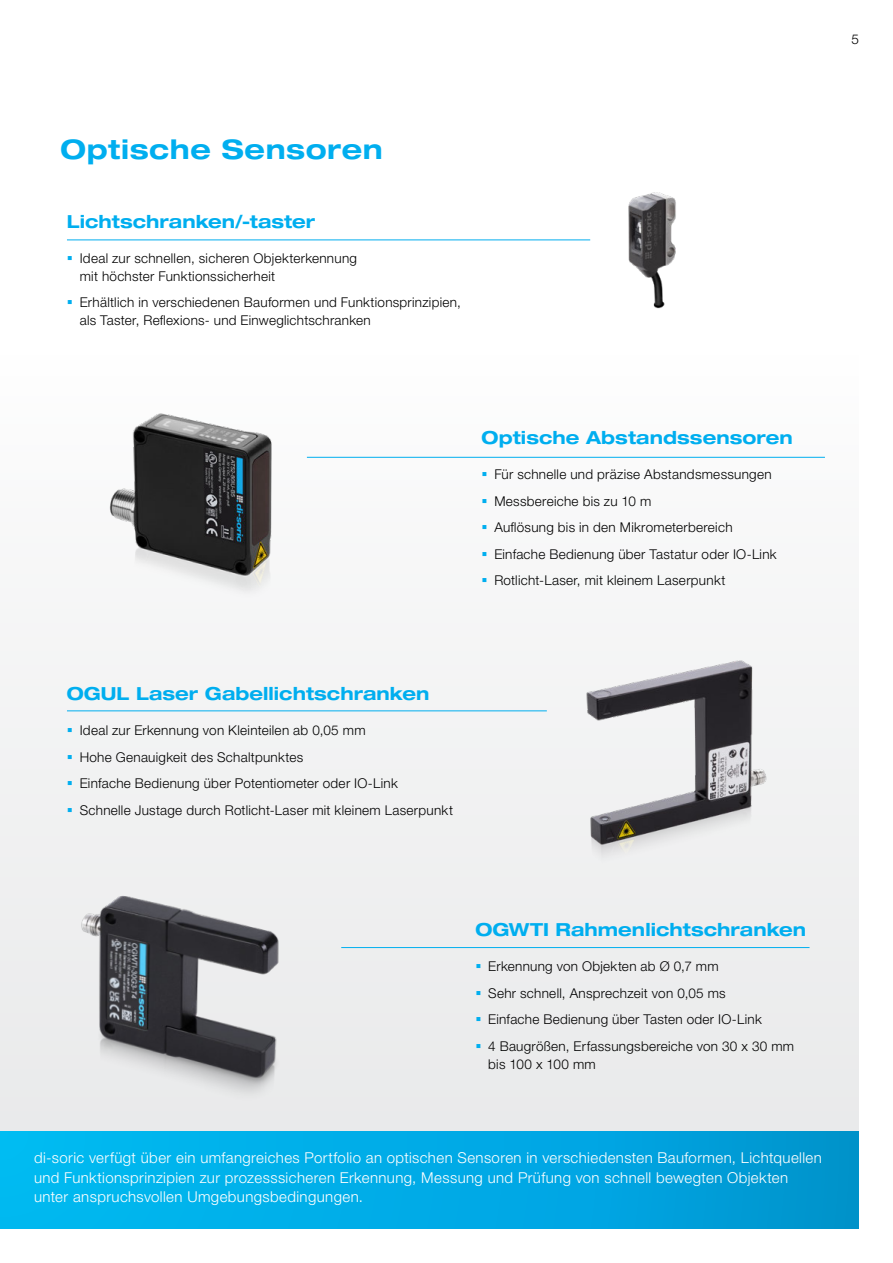
<style>
.page{position:relative;width:893px;height:1263px;background:#fff}
.page>*{position:absolute;margin:0;border:0;box-sizing:border-box;transform-origin:0 0}
.t1{font:700 expanded 27px "Helvetica Neue LTW1 G";letter-spacing:.02em;color:#00aeef}
.t2{font:700 expanded 18px "Helvetica Neue LTW1 G";color:#00aeef}
.t3{font:300 15px/19.5px "Helvetica Neue LTW1 G";letter-spacing:.025em;color:#fff}
.t4{font:300 13.5px/26.5px "Helvetica Neue LTW1 G";letter-spacing:.02em;color:#000}
</style>
<div class="page">
<div style="left:0;top:340px;width:859px;height:889px;background:#f2f3f3"></div>
<img style="left:604px;top:192px;width:141px;height:197px">
<img style="left:81px;top:895px;width:198px;height:204px">
<img style="left:110px;top:413px;width:208px;height:176px">
<img style="left:530px;top:660px;width:237px;height:197px">
<div style="left:0;top:1131px;width:859px;height:98px;background:linear-gradient(to right,#00bcf5,#0097d3)"></div>
<hr style="left:307px;top:457px;width:518px;height:1px;background:#00aeef">
<hr style="left:67px;top:240px;width:523px;height:1px;background:#00aeef">
<hr style="left:67px;top:711px;width:480px;height:1px;background:#00aeef">
<hr style="left:341px;top:947px;width:468px;height:1px;background:#00aeef">
<h1 class="t1" style="left:61px;top:132px;width:324px">Optische Sensoren</h1>
<h2 class="t2" style="left:67px;top:209px;width:250px">Lichtschranken/-taster</h2>
<p class="t4" style="left:80px;top:249px;width:279px;line-height:18px">Ideal zur schnellen, sicheren Objekterkennung mit höchster Funktionssicherheit</p>
<p class="t4" style="left:80px;top:293px;width:383px;line-height:18px">Erhältlich in verschiedenen Bauformen und Funktionsprinzipien, als Taster, Reflexions- und Einweglichtschranken</p>
<h2 class="t2" style="left:482px;top:426px;width:313px">Optische Abstandssensoren</h2>
<p class="t4" style="left:494px;top:461px;width:284px">Für schnelle und präzise Abstandsmessungen Messbereiche bis zu 10 m<br>Auflösung bis in den Mikrometerbereich Einfache Bedienung über Tastatur oder IO-Link Rotlicht-Laser, mit kleinem Laserpunkt</p>
<h2 class="t2" style="left:67px;top:682px;width:364px">OGUL Laser Gabellichtschranken</h2>
<p class="t4" style="left:80px;top:717px;width:375px">Ideal zur Erkennung von Kleinteilen ab 0,05 mm<br>Hohe Genauigkeit des Schaltpunktes<br>Einfache Bedienung über Potentiometer oder IO-Link<br>Schnelle Justage durch Rotlicht-Laser mit kleinem Laserpunkt</p>
<p class="t4" style="left:851px;top:26px;width:9px">5</p>
<h2 class="t2" style="left:475px;top:918px;width:332px">OGWTI Rahmenlichtschranken</h2>
<p class="t4" style="left:488px;top:953px;width:307px">Erkennung von Objekten ab Ø 0,7 mm<br>Sehr schnell, Ansprechzeit von 0,05 ms<br>Einfache Bedienung über Tasten oder IO-Link<br>4 Baugrößen, Erfassungsbereiche von 30 x 30 mm</p>
<p class="t4" style="left:488px;top:1051px;width:109px">bis 100 x 100 mm</p>
<p class="t3" style="left:34px;top:1148px;width:789px">di-soric verfügt über ein umfangreiches Portfolio an optischen Sensoren in verschiedensten Bauformen, Lichtquellen und Funktionsprinzipien zur prozesssicheren Erkennung, Messung und Prüfung von schnell bewegten Objekten unter anspruchsvollen Umgebungsbedingungen.</p>
</div>
